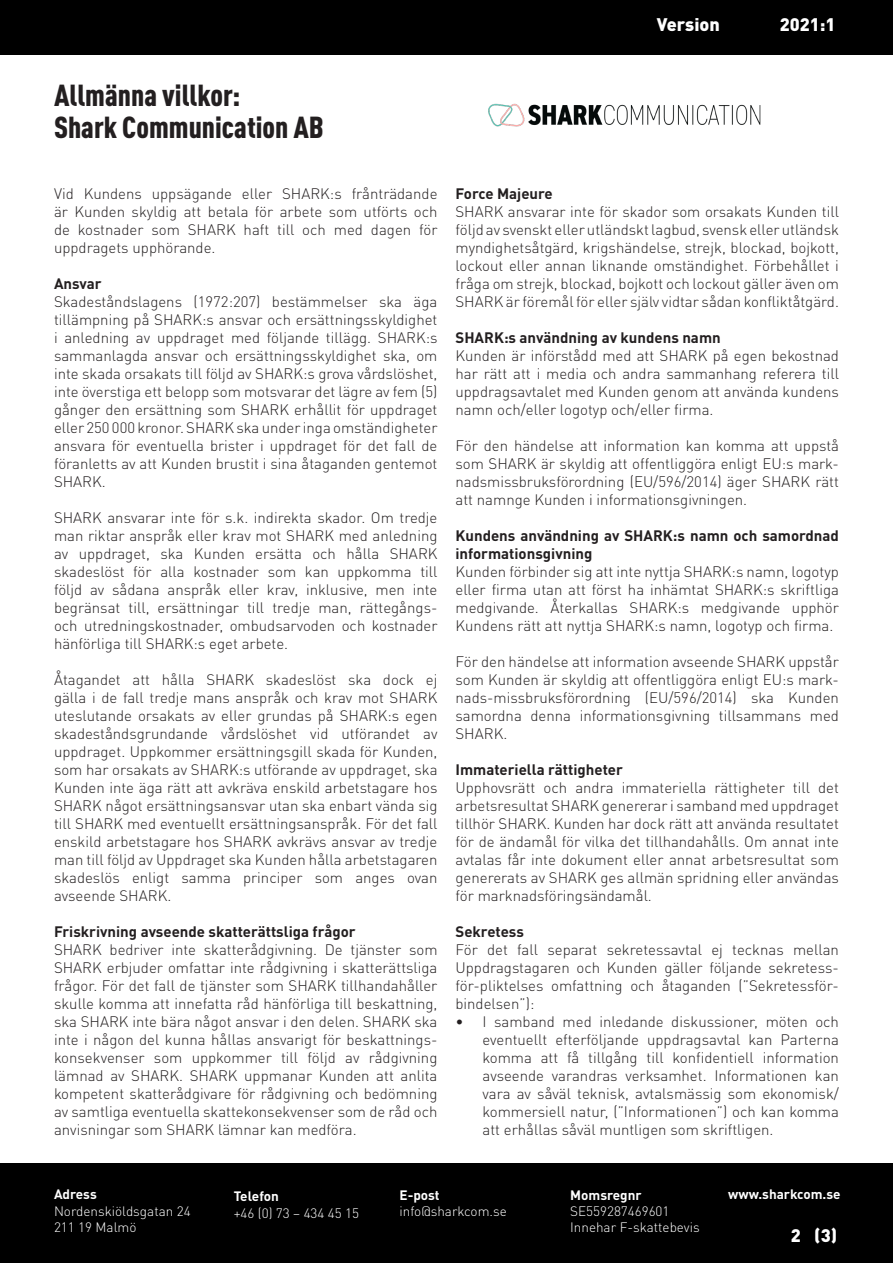
<style>
.page{position:relative;width:893px;height:1263px;background:#fff}
.page>*{position:absolute;margin:0;border:0;box-sizing:border-box;transform-origin:0 0}
.t1{font:900 condensed 30px "DIN Pro";color:#231f20}
.t2{font:900 18px "DIN Pro";color:#fff}
.t3{font:300 15px/18px "DIN Pro";color:#231f20;text-align:justify}
.t4{font:700 15px/18px "DIN Pro";color:#231f20}
.t5{font:300 13.5px/16.2px "DIN Pro";color:#fff}
.t6{font:700 13.5px "DIN Pro";color:#fff}
</style>
<div class="page">
<div style="left:0;top:1163px;width:893px;height:100px;background:#000"></div>
<div style="left:0;top:0;width:893px;height:54px;background:#000"></div>
<img style="left:488px;top:103px;width:273px;height:24px">
<p class="t2" style="left:657px;top:9px;width:65px">Version</p>
<p class="t2" style="left:780px;top:9px;width:57px">2021:1</p>
<p class="t1" style="left:54px;top:72px;width:188px">Allmänna villkor:</p>
<p class="t1" style="left:54px;top:104px;width:272px">Shark Communication AB</p>
<p class="t3" style="left:54px;top:183px;width:385px">Vid Kundens uppsägande eller SHARK:s frånträdande är Kunden skyldig att betala för arbete som utförts och de kostnader som SHARK haft till och med dagen för uppdragets upphörande.</p>
<p class="t4" style="left:54px;top:273px;width:49px">Ansvar</p>
<p class="t3" style="left:54px;top:291px;width:385px">Skadeståndslagens (1972:207) bestämmelser ska äga tillämpning på SHARK:s ansvar och ersättningsskyldighet i anledning av uppdraget med följande tillägg. SHARK:s sammanlagda ansvar och ersättningsskyldighet ska, om inte skada orsakats till följd av SHARK:s grova vårdslöshet, inte överstiga ett belopp som motsvarar det lägre av fem (5) gånger den ersättning som SHARK erhållit för uppdraget eller 250 000 kronor. SHARK ska under inga omständigheter ansvara för eventuella brister i uppdraget för det fall de föranletts av att Kunden brustit i sina åtaganden gentemot SHARK.</p>
<p class="t3" style="left:54px;top:507px;width:385px">SHARK ansvarar inte för s.k. indirekta skador. Om tredje man riktar anspråk eller krav mot SHARK med anledning av uppdraget, ska Kunden ersätta och hålla SHARK skadeslöst för alla kostnader som kan uppkomma till följd av sådana anspråk eller krav, inklusive, men inte begränsat till, ersättningar till tredje man, rättegångs&shy;och utredningskostnader, ombudsarvoden och kostnader hänförliga till SHARK:s eget arbete.</p>
<p class="t3" style="left:54px;top:669px;width:385px">Åtagandet att hålla SHARK skadeslöst ska dock ej gälla i de fall tredje mans anspråk och krav mot SHARK uteslutande orsakats av eller grundas på SHARK:s egen skadeståndsgrundande vårdslöshet vid utförandet av uppdraget. Uppkommer ersättningsgill skada för Kunden, som har orsakats av SHARK:s utförande av uppdraget, ska Kunden inte äga rätt att avkräva enskild arbetstagare hos SHARK något ersättningsansvar utan ska enbart vända sig till SHARK med eventuellt ersättningsanspråk. För det fall enskild arbetstagare hos SHARK avkrävs ansvar av tredje man till följd av Uppdraget ska Kunden hålla arbetstagaren skadeslös enligt samma principer som anges ovan avseende SHARK.</p>
<p class="t4" style="left:54px;top:921px;width:303px">Friskrivning avseende skatterättsliga frågor</p>
<p class="t3" style="left:54px;top:939px;width:385px">SHARK bedriver inte skatterådgivning. De tjänster som SHARK erbjuder omfattar inte rådgivning i skatterättsliga frågor. För det fall de tjänster som SHARK tillhandahåller skulle komma att innefatta råd hänförliga till beskattning, ska SHARK inte bära något ansvar i den delen. SHARK ska inte i någon del kunna hållas ansvarigt för beskattnings&shy;konsekvenser som uppkommer till följd av rådgivning lämnad av SHARK. SHARK uppmanar Kunden att anlita kompetent skatterådgivare för rådgivning och bedömning av samtliga eventuella skattekonsekvenser som de råd och anvisningar som SHARK lämnar kan medföra.</p>
<p class="t4" style="left:455px;top:183px;width:99px">Force Majeure</p>
<p class="t3" style="left:455px;top:201px;width:385px">SHARK ansvarar inte för skador som orsakats Kunden till följd av svenskt eller utländskt lagbud, svensk eller utländsk myndighetsåtgärd, krigshändelse, strejk, blockad, bojkott, lockout eller annan liknande omständighet. Förbehållet i fråga om strejk, blockad, bojkott och lockout gäller även om SHARK är föremål för eller själv vidtar sådan konfliktåtgärd.</p>
<p class="t4" style="left:455px;top:327px;width:267px">SHARK:s användning av kundens namn</p>
<p class="t3" style="left:455px;top:345px;width:385px">Kunden är införstådd med att SHARK på egen bekostnad har rätt att i media och andra sammanhang referera till uppdragsavtalet med Kunden genom att använda kundens namn och/eller logotyp och/eller firma.</p>
<p class="t3" style="left:455px;top:435px;width:385px">För den händelse att information kan komma att uppstå som SHARK är skyldig att offentliggöra enligt EU:s mark&shy;nadsmissbruksförordning (EU/596/2014) äger SHARK rätt att namnge Kunden i informationsgivningen.</p>
<p class="t4" style="left:455px;top:525px;width:385px">Kundens användning av SHARK:s namn och samordnad informationsgivning</p>
<p class="t3" style="left:455px;top:561px;width:385px">Kunden förbinder sig att inte nyttja SHARK:s namn, logotyp eller firma utan att först ha inhämtat SHARK:s skriftliga medgivande. Återkallas SHARK:s medgivande upphör Kundens rätt att nyttja SHARK:s namn, logotyp och firma.</p>
<p class="t3" style="left:455px;top:651px;width:385px">För den händelse att information avseende SHARK uppstår som Kunden är skyldig att offentliggöra enligt EU:s mark&shy;nads-missbruksförordning (EU/596/2014) ska Kunden samordna denna informationsgivning tillsammans med SHARK.</p>
<p class="t4" style="left:455px;top:759px;width:169px">Immateriella rättigheter</p>
<p class="t3" style="left:455px;top:777px;width:385px">Upphovsrätt och andra immateriella rättigheter till det arbetsresultat SHARK genererar i samband med uppdraget tillhör SHARK. Kunden har dock rätt att använda resultatet för de ändamål för vilka det tillhandahålls. Om annat inte avtalas får inte dokument eller annat arbetsresultat som genererats av SHARK ges allmän spridning eller användas för marknadsföringsändamål.</p>
<p class="t4" style="left:455px;top:921px;width:70px">Sekretess</p>
<p class="t3" style="left:455px;top:939px;width:385px">För det fall separat sekretessavtal ej tecknas mellan Uppdragstagaren och Kunden gäller följande sekretess&shy;för-pliktelses omfattning och åtaganden (”Sekretessför&shy;bindelsen”):</p>
<p class="t3" style="left:482px;top:1011px;width:358px;text-indent:-27px">• I samband med inledande diskussioner, möten och eventuellt efterföljande uppdragsavtal kan Parterna komma att få tillgång till konfidentiell information avseende varandras verksamhet. Informationen kan vara av såväl teknisk, avtalsmässig som ekonomisk/ kommersiell natur, (”Informationen”) och kan komma att erhållas såväl muntligen som skriftligen.</p>
<p class="t6" style="left:54px;top:1183px;width:44px">Adress</p>
<p class="t6" style="left:728px;top:1183px;width:114px">www.sharkcom.se</p>
<p class="t5" style="left:54px;top:1201px;width:138px">Nordenskiöldsgatan 24<br>211 19 Malmö</p>
<p class="t6" style="left:399px;top:1183px;width:42px">E-post</p>
<p class="t5" style="left:399px;top:1201px;width:109px">info@sharkcom.se</p>
<p class="t6" style="left:570px;top:1183px;width:73px">Momsregnr</p>
<p class="t5" style="left:570px;top:1201px;width:131px">SE559287469601<br>Innehar F-skattebevis</p>
<p class="t6" style="left:234px;top:1185px;width:47px">Telefon</p>
<p class="t5" style="left:234px;top:1203px;width:127px">+46 (0) 73 – 434 45 15</p>
<p class="t2" style="left:791px;top:1220px;width:48px">2 (3)</p>
</div>
